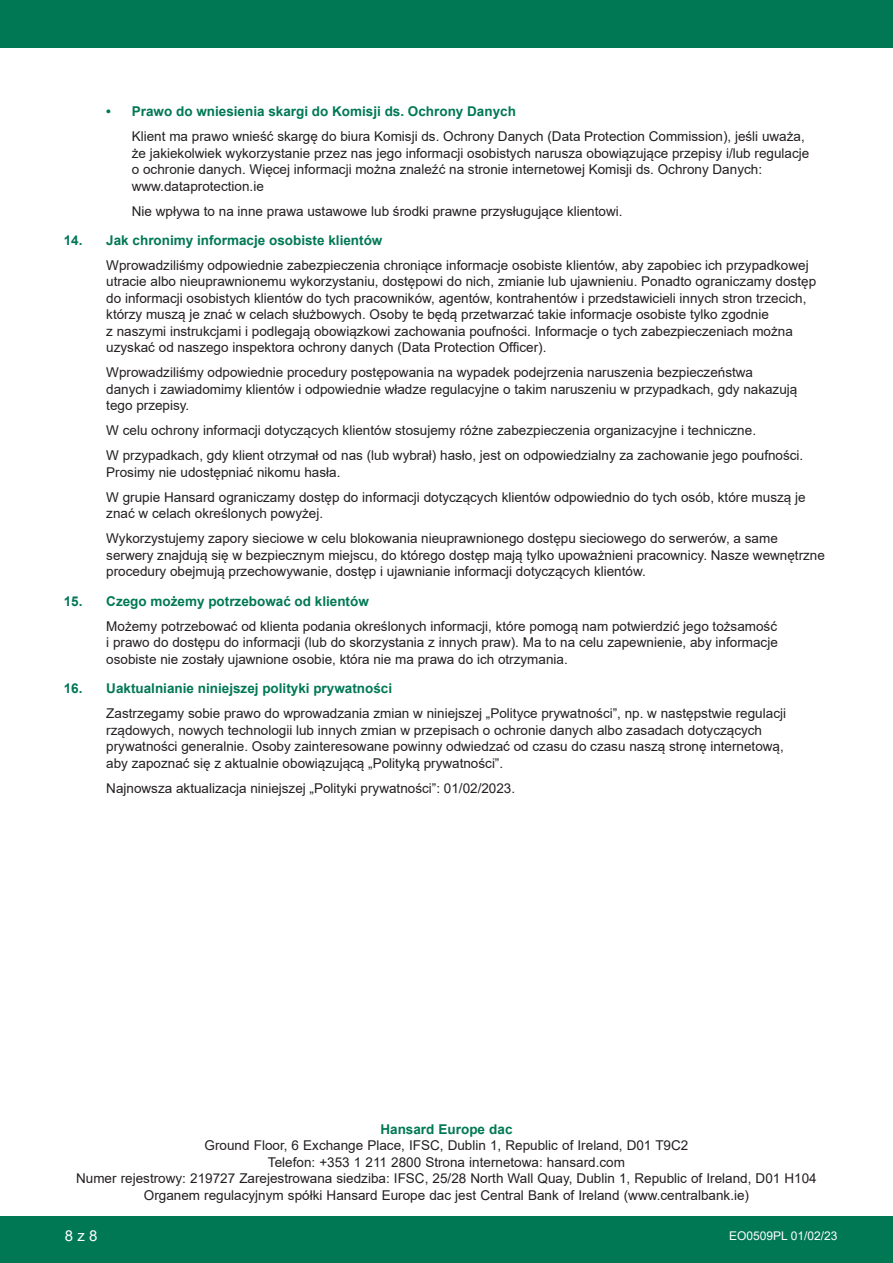
<style>
.page{position:relative;width:893px;height:1263px;background:#fff}
.page>*{position:absolute;margin:0;border:0;box-sizing:border-box;transform-origin:0 0}
.t1{font:15px "Arial";color:#fff}
.text{font:13.5px/16.5px "Arial";color:#231f20}
.text_indented{font:13.5px/16.5px "Arial";color:#231f20}
.Sign_Off{font:13.5px "Arial";color:#231f20}
.green_subhead_number{font:700 13.5px "Arial";color:#007854}
.Sign_Off-2{font:700 13.5px "Arial";color:#007854}
.t2{font:12px "Arial";color:#fff}
</style>
<div class="page">
<div style="left:0;top:0;width:893px;height:33px;background:#007854"></div>
<div style="left:0;top:19px;width:893px;height:29px;background:#007854"></div>
<div style="left:0;top:1216px;width:893px;height:47px;background:#007854"></div>
<p class="green_subhead_number" style="left:106px;top:102px;width:411px">• Prawo do wniesienia skargi do Komisji ds. Ochrony Danych</p>
<p class="text_indented" style="left:132px;top:128px;width:679px">Klient ma prawo wnieść skargę do biura Komisji ds. Ochrony Danych (Data Protection Commission), jeśli uważa, że jakiekolwiek wykorzystanie przez nas jego informacji osobistych narusza obowiązujące przepisy i/lub regulacje o ochronie danych. Więcej informacji można znaleźć na stronie internetowej Komisji ds. Ochrony Danych: www.dataprotection.ie</p>
<p class="text_indented" style="left:132px;top:203px;width:492px">Nie wpływa to na inne prawa ustawowe lub środki prawne przysługujące klientowi.</p>
<p class="green_subhead_number" style="left:64px;top:231px;width:320px">14. Jak chronimy informacje osobiste klientów</p>
<p class="text" style="left:106px;top:257px;width:711px">Wprowadziliśmy odpowiednie zabezpieczenia chroniące informacje osobiste klientów, aby zapobiec ich przypadkowej utracie albo nieuprawnionemu wykorzystaniu, dostępowi do nich, zmianie lub ujawnieniu. Ponadto ograniczamy dostęp do informacji osobistych klientów do tych pracowników, agentów, kontrahentów i przedstawicieli innych stron trzecich, którzy muszą je znać w celach służbowych. Osoby te będą przetwarzać takie informacje osobiste tylko zgodnie<br>z naszymi instrukcjami i podlegają obowiązkowi zachowania poufności. Informacje o tych zabezpieczeniach można uzyskać od naszego inspektora ochrony danych (Data Protection Officer).</p>
<p class="text" style="left:106px;top:364px;width:693px">Wprowadziliśmy odpowiednie procedury postępowania na wypadek podejrzenia naruszenia bezpieczeństwa danych i zawiadomimy klientów i odpowiednie władze regulacyjne o takim naruszeniu w przypadkach, gdy nakazują tego przepisy.</p>
<p class="text" style="left:106px;top:422px;width:651px">W celu ochrony informacji dotyczących klientów stosujemy różne zabezpieczenia organizacyjne i techniczne.</p>
<p class="text" style="left:106px;top:447px;width:699px">W przypadkach, gdy klient otrzymał od nas (lub wybrał) hasło, jest on odpowiedzialny za zachowanie jego poufności.<br>Prosimy nie udostępniać nikomu hasła.</p>
<p class="text" style="left:106px;top:489px;width:701px">W grupie Hansard ograniczamy dostęp do informacji dotyczących klientów odpowiednio do tych osób, które muszą je znać w celach określonych powyżej.</p>
<p class="text" style="left:106px;top:530px;width:720px">Wykorzystujemy zapory sieciowe w celu blokowania nieuprawnionego dostępu sieciowego do serwerów, a same serwery znajdują się w bezpiecznym miejscu, do którego dostęp mają tylko upoważnieni pracownicy. Nasze wewnętrzne procedury obejmują przechowywanie, dostęp i ujawnianie informacji dotyczących klientów.</p>
<p class="green_subhead_number" style="left:64px;top:591px;width:307px">15. Czego możemy potrzebować od klientów</p>
<p class="text" style="left:106px;top:618px;width:673px;text-align:justify">Możemy potrzebować od klienta podania określonych informacji, które pomogą nam potwierdzić jego tożsamość i prawo do dostępu do informacji (lub do skorzystania z innych praw). Ma to na celu zapewnienie, aby informacje osobiste nie zostały ujawnione osobie, która nie ma prawa do ich otrzymania.</p>
<p class="green_subhead_number" style="left:64px;top:679px;width:330px">16. Uaktualnianie niniejszej polityki prywatności</p>
<p class="text" style="left:106px;top:705px;width:681px">Zastrzegamy sobie prawo do wprowadzania zmian w niniejszej „Polityce prywatności”, np. w następstwie regulacji rządowych, nowych technologii lub innych zmian w przepisach o ochronie danych albo zasadach dotyczących prywatności generalnie. Osoby zainteresowane powinny odwiedzać od czasu do czasu naszą stronę internetową, aby zapoznać się z aktualnie obowiązującą „Polityką prywatności”.</p>
<p class="text" style="left:106px;top:779px;width:410px">Najnowsza aktualizacja niniejszej „Polityki prywatności”: 01/02/2023.</p>
<p class="Sign_Off-2" style="left:380px;top:1119px;width:134px">Hansard Europe dac</p>
<p class="Sign_Off" style="left:205px;top:1136px;width:485px">Ground Floor, 6 Exchange Place, IFSC, Dublin 1, Republic of Ireland, D01 T9C2</p>
<p class="Sign_Off" style="left:268px;top:1152px;width:358px">Telefon: +353 1 211 2800 Strona internetowa: hansard.com</p>
<p class="Sign_Off" style="left:76px;top:1169px;width:742px">Numer rejestrowy: 219727 Zarejestrowana siedziba: IFSC, 25/28 North Wall Quay, Dublin 1, Republic of Ireland, D01 H104</p>
<p class="Sign_Off" style="left:144px;top:1185px;width:607px">Organem regulacyjnym spółki Hansard Europe dac jest Central Bank of Ireland (www.centralbank.ie)</p>
<p class="t2" style="left:729px;top:1227px;width:110px">EO0509PL 01/02/23</p>
<p class="t1" style="left:65px;top:1225px;width:34px">8 z 8</p>
</div>
